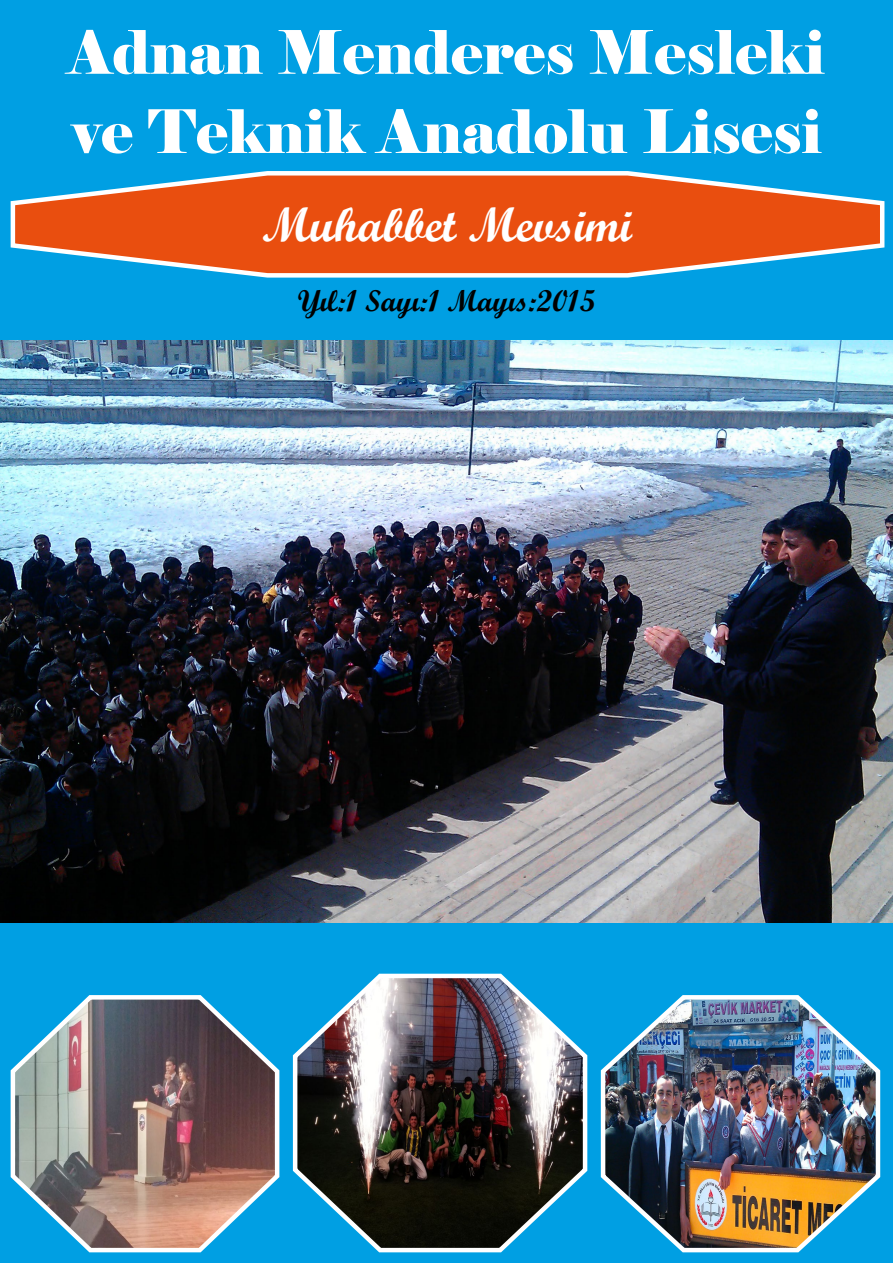
<style>
.page{position:relative;width:893px;height:1263px;background:#fff}
.page>*{position:absolute;margin:0;border:0;box-sizing:border-box;transform-origin:0 0}
.t1{font:60px/79.2px "Elephant";color:#fff}
.t2{font:48px "Script MT Bold";color:#fff}
.t3{font:30px "Script MT Bold";color:#000}
</style>
<div class="page">
<div style="left:0;top:921px;width:893px;height:342px;background:#009fe3"></div>
<div style="left:0;top:0;width:893px;height:340px;background:#009fe3"></div>
<svg style="left:10px;top:171px;width:875px;height:107px"></svg>
<img style="left:0;top:340px;width:893px;height:583px">
<img style="left:10px;top:995px;width:270px;height:258px">
<img style="left:292px;top:973px;width:296px;height:280px">
<img style="left:600px;top:995px;width:281px;height:258px">
<p class="t1" style="left:68px;top:14px;width:759px">Adnan Menderes Mesleki ve Teknik Anadolu Lisesi</p>
<p class="t2" style="left:262px;top:195px;width:371px">Muhabbet Mevsimi</p>
<p class="t3" style="left:298px;top:283px;width:299px">Yıl:1 Sayı:1 Mayıs:2015</p>
</div>
